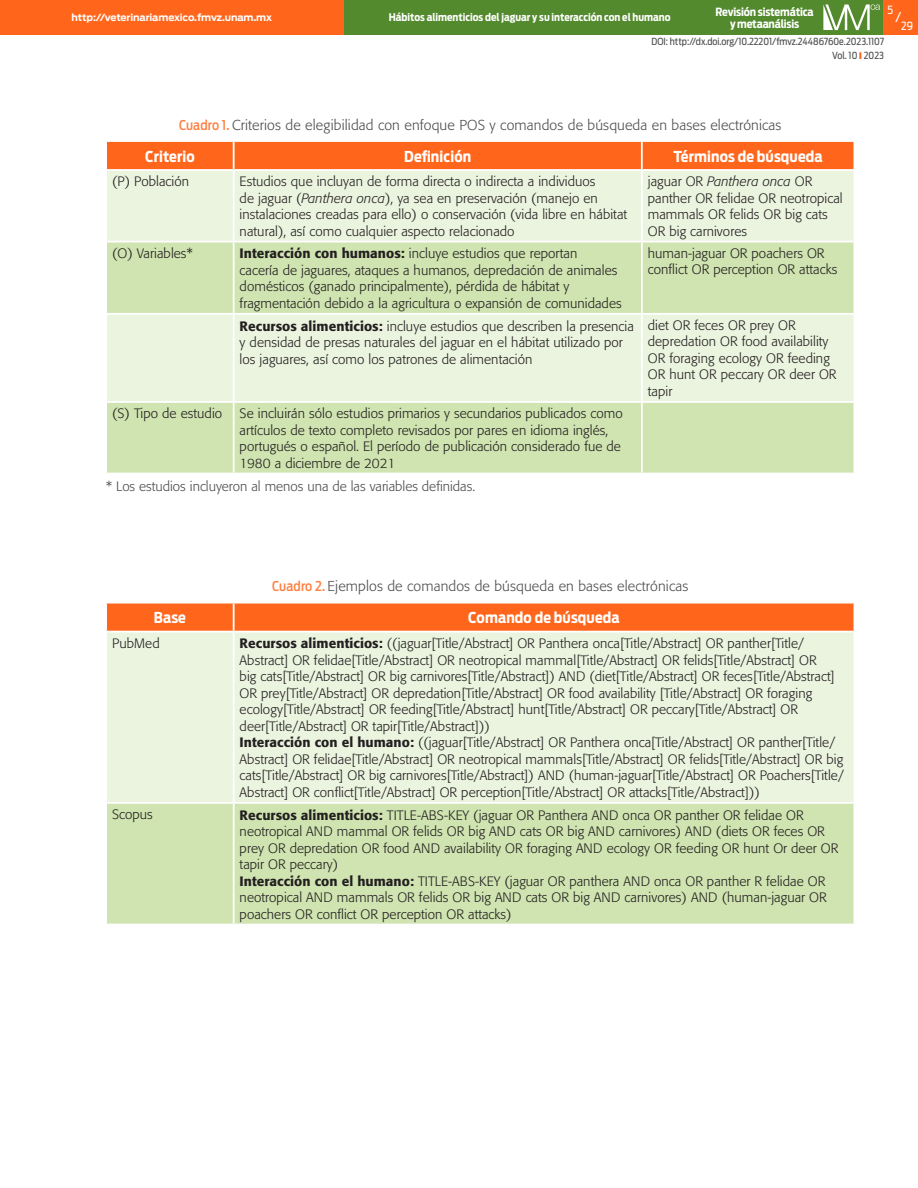
<style>
.page{position:relative;width:918px;height:1188px;background:#fff}
.page>*{position:absolute;margin:0;border:0;box-sizing:border-box;transform-origin:0 0}
._06_tabla_b_subtitulo{font:700 15px "Antenna Cond";letter-spacing:.01em;color:#fff}
._06_tabla_a_titulo{font:300 14.25px "Formata";letter-spacing:.01em;color:#4b4c4d}
._06_tabla_c_texto{font:300 13.5px/16.5px "Formata";letter-spacing:.005em;color:#231f20}
._06_tabla_e_pies_tabla{font:300 13.5px "Formata";color:#4b4c4d}
.t1{font:13.5px "Antenna Cond";color:#fff}
.t2{font:700 11.25px/12px "Antenna Cond";letter-spacing:-.015em;color:#fff;text-align:center}
.t3{font:11.25px "Antenna Cond";color:#fff}
.t4{font:700 10.5px "Antenna Cond";color:#fff}
.t5{font:9.75px/13.8px "Antenna Cond";color:#4b4c4d;text-align:right}
.t6{font:700 9.75px "Antenna";letter-spacing:-.01em;color:#fff}
.s1{font-family:"Antenna Cond";font-weight:500;font-size:13.5px;color:#ff8042}
.s2{font-style:italic}
.s3{font-weight:500}
</style>
<div class="page">
<div style="left:344px;top:0;width:543px;height:34px;background:#548a2e"></div>
<svg style="left:823px;top:4px;width:57px;height:26px"></svg>
<div style="left:884px;top:0;width:34px;height:34px;background:#ff661c"></div>
<div style="left:0;top:0;width:344px;height:34px;background:#ff661c"></div>
<div style="left:107px;top:171px;width:747px;height:70px;background:#ebf4df"></div>
<svg style="left:107px;top:243px;width:747px;height:230px;background:#d9eac2"></svg>
<hr style="left:233px;top:171px;width:2px;height:70px;background:#fff">
<hr style="left:641px;top:171px;width:2px;height:70px;background:#fff">
<hr style="left:233px;top:243px;width:2px;height:70px;background:#fff">
<hr style="left:641px;top:243px;width:2px;height:70px;background:#fff">
<hr style="left:233px;top:315px;width:2px;height:86px;background:#fff">
<hr style="left:641px;top:315px;width:2px;height:86px;background:#fff">
<hr style="left:233px;top:403px;width:2px;height:70px;background:#fff">
<hr style="left:641px;top:403px;width:2px;height:70px;background:#fff">
<hr style="left:107px;top:401px;width:127px;height:2px;background:#fff">
<hr style="left:234px;top:401px;width:408px;height:2px;background:#fff">
<hr style="left:642px;top:401px;width:212px;height:2px;background:#fff">
<hr style="left:107px;top:313px;width:127px;height:2px;background:#fff">
<hr style="left:234px;top:313px;width:408px;height:2px;background:#fff">
<hr style="left:642px;top:313px;width:212px;height:2px;background:#fff">
<div style="left:106px;top:141px;width:748px;height:28px;background:#ff661c"></div>
<div style="left:107px;top:633px;width:747px;height:169px;background:#ebf4df"></div>
<div style="left:107px;top:804px;width:747px;height:120px;background:#cfe4b0"></div>
<hr style="left:233px;top:633px;width:2px;height:169px;background:#fff">
<hr style="left:233px;top:804px;width:2px;height:120px;background:#fff">
<svg style="left:106px;top:603px;width:749px;height:28px;background:#ff6b23"></svg>
<p class="t6" style="left:72px;top:12px;width:202px">http://veterinariamexico.fmvz.unam.mx</p>
<p class="t3" style="left:887px;top:3px;width:7px">5</p>
<p class="t4" style="left:389px;top:11px;width:283px">Hábitos alimenticios del jaguar y su interacción con el humano</p>
<p class="t2" style="left:716px;top:5px;width:100px">Revisión sistemática y metaanálisis</p>
<p class="t5" style="left:652px;top:35px;width:234px">DOI: http://dx.doi.org/10.22201/fmvz.24486760e.2023.1107<br>Vol. 10 2023</p>
<p class="t1" style="left:896px;top:9px;width:7px">/</p>
<p class="t3" style="left:901px;top:19px;width:13px">29</p>
<p class="_06_tabla_a_titulo" style="left:179px;top:117px;width:604px"><span class="s1">Cuadro 1.</span> Criterios de elegibilidad con enfoque POS y comandos de búsqueda en bases electrónicas</p>
<p class="_06_tabla_b_subtitulo" style="left:145px;top:147px;width:51px">Criterio</p>
<p class="_06_tabla_b_subtitulo" style="left:404px;top:147px;width:69px">Definición</p>
<p class="_06_tabla_b_subtitulo" style="left:674px;top:147px;width:151px">Términos de búsqueda</p>
<p class="_06_tabla_c_texto" style="left:112px;top:173px;width:79px">(P) Población</p>
<p class="_06_tabla_c_texto" style="left:240px;top:173px;width:389px">Estudios que incluyan de forma directa o indirecta a individuos<br>de jaguar (<span class="s2">Panthera onca</span>), ya sea en preservación (manejo en instalaciones creadas para ello) o conservación (vida libre en hábitat natural), así como cualquier aspecto relacionado</p>
<p class="_06_tabla_c_texto" style="left:648px;top:173px;width:196px">jaguar OR <span class="s2">Panthera onca</span> OR panther OR felidae OR neotropical mammals OR felids OR big cats<br>OR big carnivores</p>
<p class="_06_tabla_c_texto" style="left:112px;top:245px;width:82px">(O) Variables*</p>
<p class="_06_tabla_c_texto" style="left:240px;top:245px;width:384px"><span class="s3">Interacción con humanos:</span> incluye estudios que reportan<br>cacería de jaguares, ataques a humanos, depredación de animales domésticos (ganado principalmente), pérdida de hábitat y fragmentación debido a la agricultura o expansión de comunidades</p>
<p class="_06_tabla_c_texto" style="left:648px;top:245px;width:191px">human-jaguar OR poachers OR conflict OR perception OR attacks</p>
<p class="_06_tabla_c_texto" style="left:240px;top:318px;width:396px"><span class="s3">Recursos alimenticios:</span> incluye estudios que describen la presencia y densidad de presas naturales del jaguar en el hábitat utilizado por los jaguares, así como los patrones de alimentación</p>
<p class="_06_tabla_c_texto" style="left:648px;top:317px;width:190px">diet OR feces OR prey OR depredation OR food availability<br>OR foraging ecology OR feeding<br>OR hunt OR peccary OR deer OR tapir</p>
<p class="_06_tabla_c_texto" style="left:112px;top:405px;width:112px">(S) Tipo de estudio</p>
<p class="_06_tabla_c_texto" style="left:240px;top:405px;width:385px">Se incluirán sólo estudios primarios y secundarios publicados como artículos de texto completo revisados por pares en idioma inglés, portugués o español. El período de publicación considerado fue de 1980 a diciembre de 2021</p>
<p class="_06_tabla_e_pies_tabla" style="left:106px;top:478px;width:370px">* Los estudios incluyeron al menos una de las variables definidas.</p>
<p class="_06_tabla_a_titulo" style="left:272px;top:578px;width:418px"><span class="s1">Cuadro 2.</span> Ejemplos de comandos de búsqueda en bases electrónicas</p>
<p class="_06_tabla_b_subtitulo" style="left:154px;top:609px;width:34px">Base</p>
<p class="_06_tabla_b_subtitulo" style="left:468px;top:609px;width:153px">Comando de búsqueda</p>
<p class="_06_tabla_c_texto" style="left:112px;top:635px;width:49px">PubMed</p>
<p class="_06_tabla_c_texto" style="left:240px;top:635px;width:597px"><span class="s3">Recursos alimenticios:</span> ((jaguar[Title/Abstract] OR Panthera onca[Title/Abstract] OR panther[Title/ Abstract] OR felidae[Title/Abstract] OR neotropical mammal[Title/Abstract] OR felids[Title/Abstract] OR big cats[Title/Abstract] OR big carnivores[Title/Abstract]) AND (diet[Title/Abstract] OR feces[Title/Abstract] OR prey[Title/Abstract] OR depredation[Title/Abstract] OR food availability [Title/Abstract] OR foraging ecology[Title/Abstract] OR feeding[Title/Abstract] hunt[Title/Abstract] OR peccary[Title/Abstract] OR deer[Title/Abstract] OR tapir[Title/Abstract]))</p>
<p class="_06_tabla_c_texto" style="left:240px;top:734px;width:606px"><span class="s3">Interacción con el humano:</span> ((jaguar[Title/Abstract] OR Panthera onca[Title/Abstract] OR panther[Title/ Abstract] OR felidae[Title/Abstract] OR neotropical mammals[Title/Abstract] OR felids[Title/Abstract] OR big cats[Title/Abstract] OR big carnivores[Title/Abstract]) AND (human-jaguar[Title/Abstract] OR Poachers[Title/ Abstract] OR conflict[Title/Abstract] OR perception[Title/Abstract] OR attacks[Title/Abstract]))</p>
<p class="_06_tabla_c_texto" style="left:112px;top:806px;width:42px">Scopus</p>
<p class="_06_tabla_c_texto" style="left:240px;top:807px;width:600px"><span class="s3">Recursos alimenticios:</span> TITLE-ABS-KEY (jaguar OR Panthera AND onca OR panther OR felidae OR neotropical AND mammal OR felids OR big AND cats OR big AND carnivores) AND (diets OR feces OR prey OR depredation OR food AND availability OR foraging AND ecology OR feeding OR hunt Or deer OR tapir OR peccary)</p>
<p class="_06_tabla_c_texto" style="left:240px;top:873px;width:589px;text-align:justify"><span class="s3">Interacción con el humano:</span> TITLE-ABS-KEY (jaguar OR panthera AND onca OR panther R felidae OR neotropical AND mammals OR felids OR big AND cats OR big AND carnivores) AND (human-jaguar OR poachers OR conflict OR perception OR attacks)</p>
</div>
